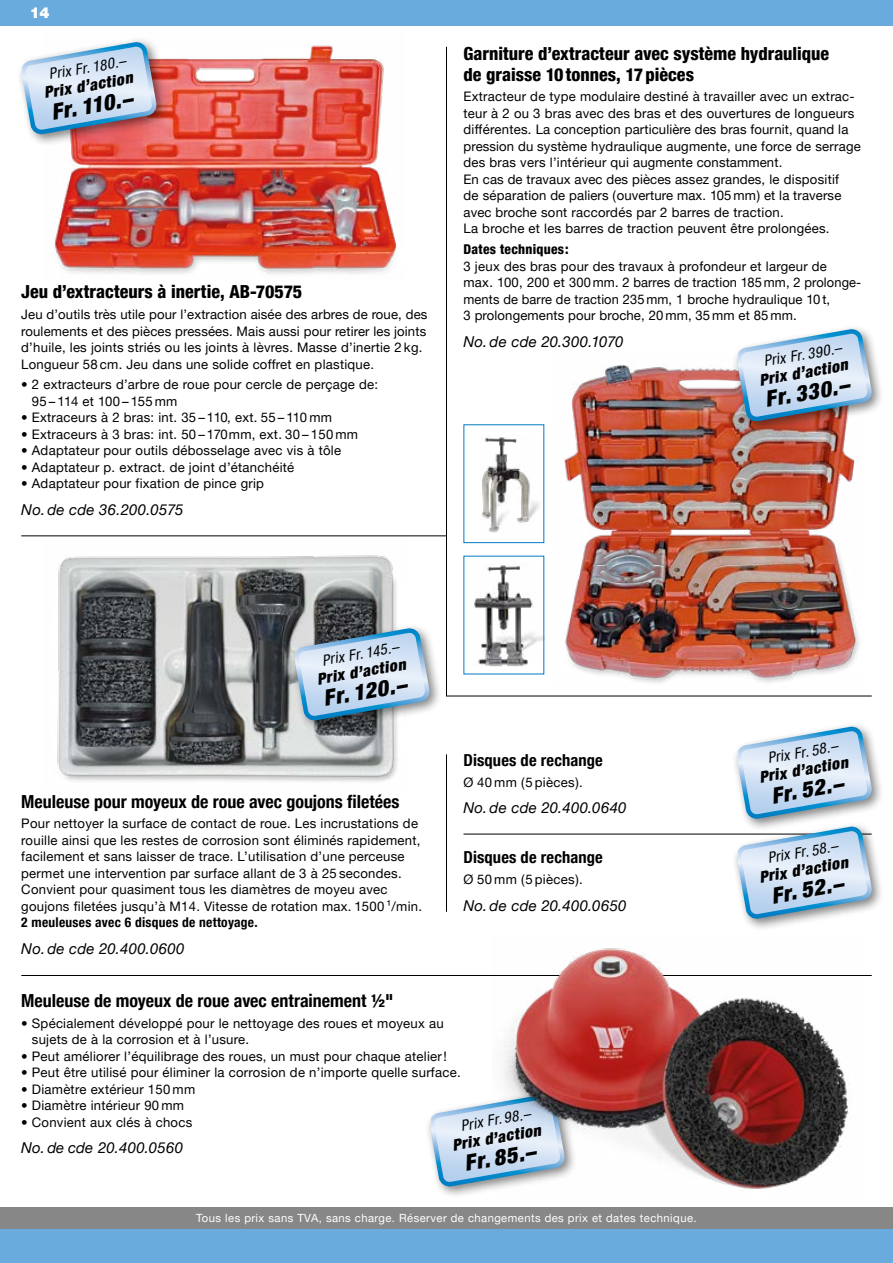
<style>
.page{position:relative;width:893px;height:1263px;background:#fff}
.page>*{position:absolute;margin:0;border:0;box-sizing:border-box;transform-origin:0 0}
.t1{font:italic 900 condensed 22.05px "Helvetica Neue LT Pro";color:#000}
.t2{font:800 condensed 18px/21px "Helvetica Neue LT Pro";color:#000}
.t3{font:700 condensed 18px "Helvetica Neue LT Pro";color:#000}
.t4{font:700 condensed 16.5px "Helvetica Neue LT Pro";letter-spacing:.01em;color:#000}
.t5{font:italic 900 condensed 15.75px "Helvetica Neue LT Pro";color:#000}
.t6{font:italic 15px "Helvetica Neue LT Pro";letter-spacing:.02em;color:#000}
.t7{font:italic condensed 15px "Helvetica Neue LT Pro";color:#000}
.t8{font:900 15px "Helvetica Neue LT Pro";color:#fff}
.t9{font:700 condensed 13.5px "Helvetica Neue LT Pro";letter-spacing:.02em;color:#000}
.t10{font:800 condensed 13.5px "Helvetica Neue LT Pro";letter-spacing:.02em;color:#000}
.t11{font:13.2px/16.5px "Helvetica Neue LT Pro";letter-spacing:.02em;color:#000}
.t12{font:11.25px "Helvetica Neue LT Pro";letter-spacing:.04em;color:#fff}
</style>
<div class="page">
<div style="left:0;top:1208px;width:893px;height:21px;background:#878787"></div>
<div style="left:0;top:1229px;width:893px;height:34px;background:#6aabdd"></div>
<div style="left:0;top:0;width:893px;height:26px;background:#6aabdd"></div>
<hr style="left:21px;top:975px;width:851px;height:1px;background:#000">
<hr style="left:446px;top:47px;width:1px;height:649px;background:#000">
<hr style="left:446px;top:754px;width:1px;height:158px;background:#000">
<div style="left:424px;top:1089px;width:153px;height:110px;background:#000;opacity:.5"></div>
<svg style="left:431px;top:1094px;width:61px;height:93px"></svg>
<img style="left:492px;top:948px;width:359px;height:250px">
<img style="left:474px;top:565px;width:68px;height:101px">
<img style="left:480px;top:435px;width:60px;height:98px">
<hr style="left:446px;top:696px;width:426px;height:1px;background:#000">
<hr style="left:21px;top:535px;width:425px;height:1px;background:#000">
<img style="left:564px;top:364px;width:295px;height:319px">
<div style="left:731px;top:323px;width:153px;height:111px;background:#000;opacity:.5"></div>
<svg style="left:738px;top:329px;width:134px;height:93px;background:#c0cfe0"></svg>
<img style="left:54px;top:45px;width:343px;height:229px">
<div style="left:16px;top:36px;width:153px;height:111px;background:#000;opacity:.5"></div>
<svg style="left:23px;top:42px;width:134px;height:93px;background:#c2cbde"></svg>
<img style="left:57px;top:555px;width:341px;height:227px">
<div style="left:289px;top:623px;width:153px;height:110px;background:#000;opacity:.5"></div>
<svg style="left:296px;top:628px;width:134px;height:93px;background:#b2c8da"></svg>
<hr style="left:463px;top:834px;width:409px;height:1px;background:#000">
<div style="left:731px;top:821px;width:153px;height:110px;background:#000;opacity:.5"></div>
<svg style="left:738px;top:831px;width:134px;height:88px;background:#c2d7ea"></svg>
<div style="left:731px;top:721px;width:153px;height:110px;background:#000;opacity:.5"></div>
<svg style="left:738px;top:726px;width:134px;height:93px;background:#c5daec"></svg>
<p class="t8" style="left:30px;top:4px;width:21px">14</p>
<p class="t7" style="left:48px;top:65px;width:79px;rotate:-10deg">Prix Fr. 180.–</p>
<p class="t5" style="left:43px;top:84px;width:91px;rotate:-10deg">Prix d’action</p>
<h1 class="t1" style="left:49px;top:99px;width:84px;rotate:-10deg">Fr. 110.–</h1>
<h2 class="t2" style="left:21px;top:281px;width:283px">Jeu d’extracteurs à inertie, AB-70575</h2>
<p class="t11" style="left:21px;top:306px;width:408px">Jeu d’outils très utile pour l’extraction aisée des arbres de roue, des roulements et des pièces pressées. Mais aussi pour retirer les joints d’huile, les joints striés ou les joints à lèvres. Masse d’inertie 2 kg.<br>Longueur 58 cm. Jeu dans une solide coffret en plastique.</p>
<p class="t11" style="left:32px;top:376px;width:348px;text-indent:-11px">• 2 extracteurs d’arbre de roue pour cercle de perçage de:<br>95 – 114 et 100 – 155 mm</p>
<p class="t11" style="left:21px;top:409px;width:312px">• Extraceurs à 2 bras: int. 35 – 110, ext. 55 – 110 mm</p>
<p class="t11" style="left:21px;top:426px;width:338px">• Extraceurs à 3 bras: int. 50 – 170mm, ext. 30 – 150 mm</p>
<p class="t11" style="left:21px;top:442px;width:321px">• Adaptateur pour outils débosselage avec vis à tôle</p>
<p class="t11" style="left:21px;top:459px;width:275px">• Adaptateur p. extract. de joint d’étanchéité</p>
<p class="t11" style="left:21px;top:475px;width:244px">• Adaptateur pour fixation de pince grip</p>
<p class="t6" style="left:21px;top:500px;width:164px">No.de cde 36.200.0575</p>
<h2 class="t2" style="left:463px;top:42px;width:367px">Garniture d’extracteur avec système hydraulique de graisse 10tonnes, 17pièces</h2>
<p class="t11" style="left:463px;top:88px;width:399px">Extracteur de type modulaire destiné à travailler avec un extrac&shy;teur à 2 ou 3 bras avec des bras et des ouvertures de longueurs différentes. La conception particulière des bras fournit, quand la pression du système hydraulique augmente, une force de serrage des bras vers l’intérieur qui augmente constamment.<br>En cas de travaux avec des pièces assez grandes, le dispositif<br>de séparation de paliers (ouverture max. 105 mm) et la traverse avec broche sont raccordés par 2 barres de traction.<br>La broche et les barres de traction peuvent être prolongées.</p>
<p class="t10" style="left:463px;top:241px;width:107px">Dates techniques:</p>
<p class="t11" style="left:463px;top:257px;width:399px">3 jeux des bras pour des travaux à profondeur et largeur de<br>max. 100, 200 et 300 mm. 2 barres de traction 185 mm, 2 prolonge&shy;ments de barre de traction 235 mm, 1 broche hydraulique 10 t,<br>3 prolongements pour broche, 20 mm, 35 mm et 85 mm.</p>
<p class="t6" style="left:463px;top:332px;width:162px">No.de cde 20.300.1070</p>
<p class="t7" style="left:762px;top:353px;width:80px;rotate:-10deg">Prix Fr. 390.–</p>
<p class="t5" style="left:758px;top:371px;width:91px;rotate:-10deg">Prix d’action</p>
<h1 class="t1" style="left:763px;top:387px;width:87px;rotate:-10deg">Fr. 330.–</h1>
<p class="t7" style="left:321px;top:652px;width:79px;rotate:-10deg">Prix Fr. 145.–</p>
<p class="t5" style="left:316px;top:670px;width:91px;rotate:-10deg">Prix d’action</p>
<h1 class="t1" style="left:321px;top:686px;width:85px;rotate:-10deg">Fr. 120.–</h1>
<h2 class="t3" style="left:21px;top:790px;width:380px">Meuleuse pour moyeux de roue avec goujons filetées</h2>
<p class="t11" style="left:21px;top:815px;width:402px">Pour nettoyer la surface de contact de roue. Les incrustations de rouille ainsi que les restes de corrosion sont éliminés rapidement, facilement et sans laisser de trace. L’utilisation d’une perceuse permet une intervention par surface allant de 3 à 25 secondes.<br>Convient pour quasiment tous les diamètres de moyeu avec goujons filetées jusqu’à M14. Vitesse de rotation max. 1500 ¹/min.</p>
<p class="t9" style="left:21px;top:914px;width:238px">2 meuleuses avec 6 disques de nettoyage.</p>
<p class="t6" style="left:21px;top:939px;width:165px">No.de cde 20.400.0600</p>
<p class="t4" style="left:463px;top:750px;width:141px">Disques de rechange</p>
<p class="t11" style="left:463px;top:774px;width:121px">Ø 40 mm (5 pièces).</p>
<p class="t6" style="left:463px;top:799px;width:165px">No.de cde 20.400.0640</p>
<p class="t4" style="left:463px;top:848px;width:141px">Disques de rechange</p>
<p class="t11" style="left:463px;top:871px;width:121px">Ø 50 mm (5 pièces).</p>
<p class="t6" style="left:463px;top:896px;width:164px">No.de cde 20.400.0650</p>
<p class="t7" style="left:766px;top:749px;width:72px;rotate:-10deg">Prix Fr. 58.–</p>
<p class="t5" style="left:758px;top:768px;width:91px;rotate:-10deg">Prix d’action</p>
<h1 class="t1" style="left:769px;top:783px;width:74px;rotate:-10deg">Fr. 52.–</h1>
<p class="t7" style="left:766px;top:849px;width:72px;rotate:-10deg">Prix Fr. 58.–</p>
<p class="t5" style="left:758px;top:868px;width:91px;rotate:-10deg">Prix d’action</p>
<h1 class="t1" style="left:769px;top:883px;width:74px;rotate:-10deg">Fr. 52.–</h1>
<h2 class="t3" style="left:21px;top:990px;width:374px">Meuleuse de moyeux de roue avec entrainement ½"</h2>
<p class="t11" style="left:32px;top:1014px;width:413px;text-indent:-11px">• Spécialement développé pour le nettoyage des roues et moyeux au sujets de à la corrosion et à l’usure.</p>
<p class="t11" style="left:21px;top:1047px;width:427px">• Peut améliorer l’équilibrage des roues, un must pour chaque atelier!</p>
<p class="t11" style="left:21px;top:1064px;width:441px">• Peut être utilisé pour éliminer la corrosion de n’importe quelle surface.</p>
<p class="t11" style="left:21px;top:1080px;width:175px">• Diamètre extérieur 150 mm</p>
<p class="t11" style="left:21px;top:1097px;width:164px">• Diamètre intérieur 90 mm</p>
<p class="t11" style="left:21px;top:1113px;width:173px">• Convient aux clés à chocs</p>
<p class="t6" style="left:21px;top:1138px;width:163px">No. de cde 20.400.0560</p>
<p class="t7" style="left:459px;top:1117px;width:72px;rotate:-10deg">Prix Fr. 98.–</p>
<p class="t5" style="left:451px;top:1136px;width:91px;rotate:-10deg">Prix d’action</p>
<h1 class="t1" style="left:462px;top:1151px;width:74px;rotate:-10deg">Fr. 85.–</h1>
<p class="t12" style="left:196px;top:1211px;width:502px">Tous les prix sans TVA, sans charge. Réserver de changements des prix et dates technique.</p>
</div>
